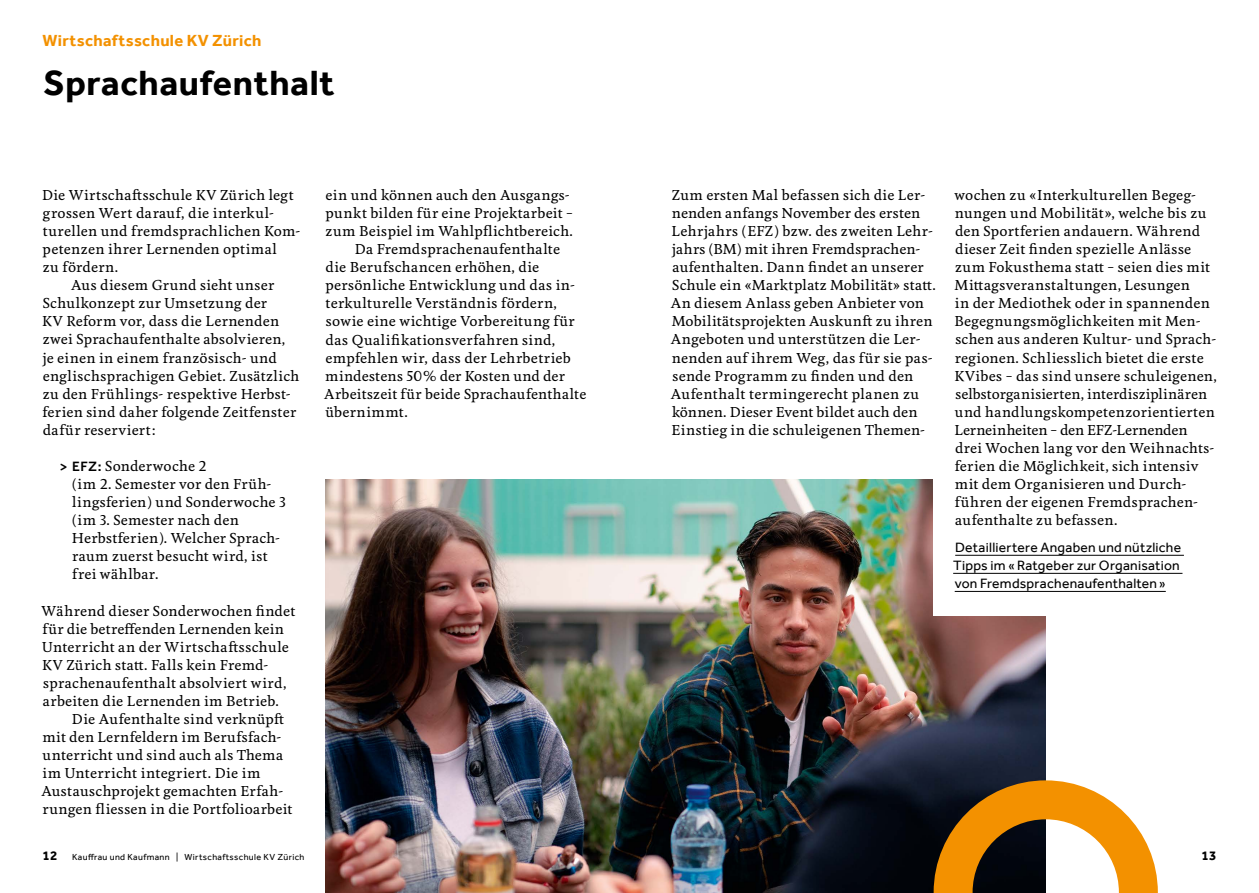
<style>
.page{position:relative;width:1259px;height:893px;background:#fff}
.page>*{position:absolute;margin:0;border:0;box-sizing:border-box;transform-origin:0 0}
.t1{font:700 36px "Effra";letter-spacing:.02em;color:#000}
.t2{font:700 16.5px "Effra";letter-spacing:.02em;color:#f39100}
.t3{font:13.8px/18px "Effra";letter-spacing:.02em;color:#000;text-align:justify}
.t4{font:500 13.5px/18.1px "Feijoa";letter-spacing:.02em;color:#000}
.t5{font:500 13.5px "Feijoa";letter-spacing:.04em;color:#000}
.t6{font:700 13.5px "Effra";color:#000}
.t7{font:9px "Effra";letter-spacing:.04em;color:#000}
.s1{font-family:"Effra";font-size:15px}
.s2{font-family:"Effra";font-size:13.8px}
.s3{font-weight:700;font-size:13.5px}
</style>
<div class="page">
<img style="left:325px;top:480px;width:720px;height:413px">
<div style="left:933px;top:353px;width:311px;height:262px;background:#fff"></div>
<hr style="left:955px;top:555px;width:229px;height:1px;background:#000">
<hr style="left:953px;top:573px;width:229px;height:1px;background:#000">
<hr style="left:954px;top:591px;width:211px;height:1px;background:#000">
<svg style="left:933px;top:780px;width:224px;height:113px"></svg>
<p class="t2" style="left:43px;top:31px;width:220px">Wirtschaftsschule KV Zürich</p>
<h1 class="t1" style="left:43px;top:61px;width:293px">Sprachaufenthalt</h1>
<p class="t4" style="left:42px;top:186px;width:253px">Die Wirtschaftsschule KV Zürich legt</p>
<p class="t4" style="left:43px;top:204px;width:233px">grossen Wert darauf, die interkul-</p>
<p class="t4" style="left:43px;top:222px;width:259px">turellen und fremdsprachlichen Kom-</p>
<p class="t4" style="left:43px;top:240px;width:236px">petenzen ihrer Lernenden optimal</p>
<p class="t4" style="left:43px;top:259px;width:77px">zu fördern.</p>
<p class="t4" style="left:71px;top:277px;width:205px">Aus diesem Grund sieht unser</p>
<p class="t4" style="left:43px;top:295px;width:226px">Schulkonzept zur Umsetzung der</p>
<p class="t4" style="left:42px;top:313px;width:238px">KV Reform vor, dass die Lernenden</p>
<p class="t4" style="left:43px;top:331px;width:244px">zwei Sprachaufenthalte absolvieren,</p>
<p class="t4" style="left:43px;top:349px;width:236px">je einen in einem französisch- und</p>
<p class="t4" style="left:43px;top:367px;width:258px">englischsprachigen Gebiet. Zusätzlich</p>
<p class="t4" style="left:43px;top:385px;width:249px">zu den Frühlings- respektive Herbst-</p>
<p class="t4" style="left:43px;top:403px;width:255px">ferien sind daher folgende Zeitfenster</p>
<p class="t5" style="left:43px;top:421px;width:114px">dafür reserviert:</p>
<p class="t4" style="left:72px;top:457px;width:215px;text-indent:-12px"><span class="s1">&gt;</span> <span class="s2">EFZ:</span> Sonderwoche 2<br>(im 2. Semester vor den Früh&shy;lingsferien) und Sonderwoche 3 (im 3. Semester nach den<br>Herbstferien). Welcher Sprach&shy;raum zuerst besucht wird, ist frei wählbar.</p>
<p class="t4" style="left:41px;top:602px;width:255px">Während dieser Sonderwochen findet für die betreffenden Lernenden kein Unterricht an der Wirtschaftsschule KV Zürich statt. Falls kein Fremd&shy;sprachenaufenthalt absolviert wird, arbeiten die Lernenden im Betrieb.</p>
<p class="t4" style="left:41px;top:710px;width:253px;text-indent:31px">Die Aufenthalte sind verknüpft mit den Lernfeldern im Berufsfach&shy;unterricht und sind auch als Thema im Unterricht integriert. Die im Austauschprojekt gemachten Erfah&shy;rungen fliessen in die Portfolioarbeit</p>
<p class="t4" style="left:325px;top:186px;width:245px">ein und können auch den Ausgangs-</p>
<p class="t4" style="left:325px;top:204px;width:249px">punkt bilden für eine Projektarbeit –</p>
<p class="t4" style="left:326px;top:222px;width:249px">zum Beispiel im Wahlpflichtbereich.</p>
<p class="t4" style="left:355px;top:241px;width:207px">Da Fremdsprachenaufenthalte</p>
<p class="t4" style="left:325px;top:259px;width:215px">die Berufschancen erhöhen, die</p>
<p class="t4" style="left:325px;top:277px;width:251px">persönliche Entwicklung und das in-</p>
<p class="t4" style="left:325px;top:295px;width:233px">terkulturelle Verständnis fördern,</p>
<p class="t4" style="left:326px;top:313px;width:250px">sowie eine wichtige Vorbereitung für</p>
<p class="t4" style="left:325px;top:331px;width:231px">das Qualifikationsverfahren sind,</p>
<p class="t4" style="left:325px;top:349px;width:247px">empfehlen wir, dass der Lehrbetrieb</p>
<p class="t4" style="left:325px;top:367px;width:241px">mindestens 50% der Kosten und der</p>
<p class="t4" style="left:324px;top:385px;width:264px">Arbeitszeit für beide Sprachaufenthalte</p>
<p class="t4" style="left:325px;top:403px;width:84px">übernimmt.</p>
<p class="t4" style="left:671px;top:186px;width:266px">Zum ersten Mal befassen sich die Ler&shy;nenden anfangs November des ersten Lehrjahrs (EFZ) bzw. des zweiten Lehr&shy;jahrs (BM) mit ihren Fremdsprachen&shy;aufenthalten. Dann findet an unserer Schule ein «Marktplatz Mobilität» statt.<br>An diesem Anlass geben Anbieter von Mobilitätsprojekten Auskunft zu ihren Angeboten und unterstützen die Ler&shy;nenden auf ihrem Weg, das für sie pas&shy;sende Programm zu finden und den Aufenthalt termingerecht planen zu können. Dieser Event bildet auch den Einstieg in die schuleigenen Themen-</p>
<p class="t4" style="left:954px;top:186px;width:264px">wochen zu «Interkulturellen Begeg&shy;nungen und Mobilität», welche bis zu den Sportferien andauern. Während dieser Zeit finden spezielle Anlässe zum Fokusthema statt – seien dies mit Mittagsveranstaltungen, Lesungen<br>in der Mediothek oder in spannenden Begegnungsmöglichkeiten mit Men&shy;schen aus anderen Kultur- und Sprach&shy;regionen. Schliesslich bietet die erste KVibes – das sind unsere schuleigenen, selbstorganisierten, interdisziplinären und handlungskompetenzorientierten Lerneinheiten – den EFZ-Lernenden drei Wochen lang vor den Weihnachts&shy;ferien die Möglichkeit, sich intensiv mit dem Organisieren und Durch&shy;führen der eigenen Fremdsprachen&shy;aufenthalte zu befassen.</p>
<p class="t3" style="left:953px;top:538px;width:229px">Detailliertere Angaben und nützliche Tipps im «Ratgeber zur Organisation von Fremdsprachenaufenthalten»</p>
<p class="t7" style="left:43px;top:851px;width:263px"><span class="s3">12</span> Kauffrau und Kaufmann | Wirtschaftsschule KV Zürich</p>
<p class="t6" style="left:1201px;top:847px;width:16px">13</p>
</div>
